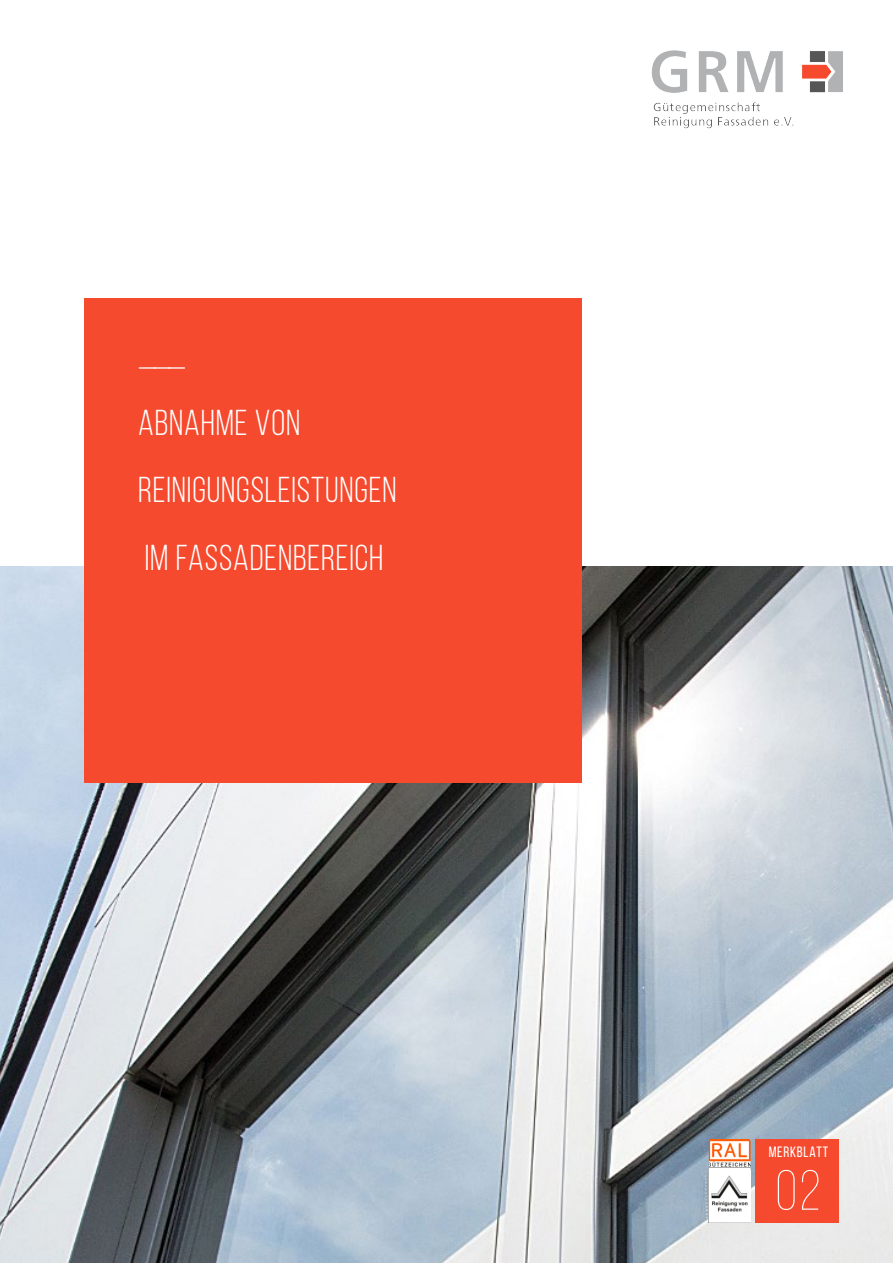
<style>
.page{position:relative;width:893px;height:1263px;background:#fff}
.page>*{position:absolute;margin:0;border:0;box-sizing:border-box;transform-origin:0 0}
.t1{font:300 56.55px "Bebas Neue";color:#fff}
.t2{font:36px/67.7px "Bebas Neue";letter-spacing:.025em;color:#fff}
.t3{font:15px "Bebas Neue";letter-spacing:.05em;color:#fff}
</style>
<div class="page">
<img style="left:0;top:567px;width:893px;height:696px">
<div style="left:84px;top:298px;width:498px;height:484px;background:#f54a2e"></div>
<div style="left:756px;top:1139px;width:83px;height:83px;background:#f54a2e"></div>
<img style="left:652px;top:50px;width:191px;height:79px">
<img style="left:709px;top:1139px;width:41px;height:31px">
<img style="left:709px;top:1170px;width:41px;height:52px">
<p class="t2" style="left:138px;top:321px;width:260px">___<br>ABNAHME VON<br>REINIGUNGSLEISTUNGEN<br>IM FASSADENBEREICH</p>
<p class="t3" style="left:769px;top:1143px;width:61px">MERKBLATT</p>
<h1 class="t1" style="left:776px;top:1160px;width:47px">02</h1>
</div>
